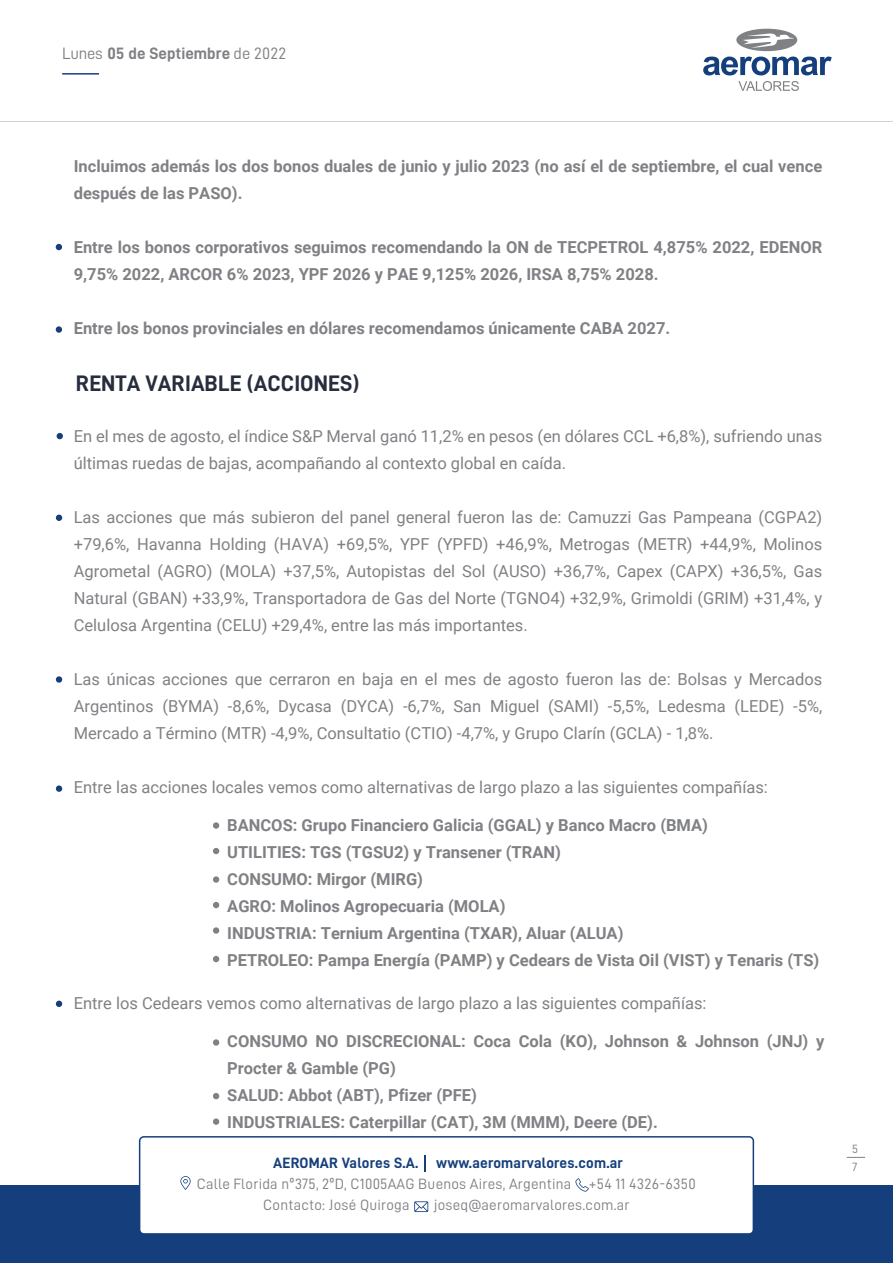
<style>
.page{position:relative;width:893px;height:1263px;background:#fff}
.page>*{position:absolute;margin:0;border:0;box-sizing:border-box;transform-origin:0 0}
.t1{font:22.5px "D DIN Bold";color:#262e3d}
.t2{font:16.5px/27px "Roboto";color:#808185;text-align:justify}
.t3{font:700 16.5px/27px "Roboto";color:#808185}
.t4{font:16.5px "D DIN Bold";color:#808185}
.t5{font:15px/21px "D DIN";letter-spacing:.015em;color:#808185}
.t6{font:15px "D DIN Bold";letter-spacing:.015em;color:#153f7c}
.t7{font:12px "D DIN";color:#808185}
.s1{font-family:"D DIN"}
</style>
<div class="page">
<div style="left:213px;top:1118px;width:6px;height:7px;background:#808185;border-radius:50%"></div>
<svg style="left:213px;top:1093px;width:6px;height:6px"></svg>
<div style="left:213px;top:1039px;width:6px;height:7px;background:#808185;border-radius:50%"></div>
<div style="left:213px;top:927px;width:6px;height:7px;background:#808185;border-radius:50%"></div>
<svg style="left:213px;top:956px;width:6px;height:6px"></svg>
<svg style="left:213px;top:902px;width:6px;height:6px"></svg>
<svg style="left:213px;top:848px;width:6px;height:6px"></svg>
<div style="left:213px;top:876px;width:6px;height:7px;background:#808185;border-radius:50%"></div>
<div style="left:213px;top:822px;width:6px;height:7px;background:#808185;border-radius:50%"></div>
<svg style="left:57px;top:433px;width:6px;height:6px"></svg>
<svg style="left:56px;top:515px;width:6px;height:6px"></svg>
<div style="left:56px;top:676px;width:6px;height:7px;background:#153f7c;border-radius:50%"></div>
<div style="left:56px;top:785px;width:6px;height:7px;background:#153f7c;border-radius:50%"></div>
<svg style="left:56px;top:1001px;width:6px;height:6px"></svg>
<svg style="left:56px;top:244px;width:6px;height:6px"></svg>
<div style="left:56px;top:326px;width:6px;height:7px;background:#153f7c;border-radius:50%"></div>
<hr style="left:62px;top:73px;width:37px;height:2px;background:#153f7c">
<svg style="left:847px;top:1157px;width:18px;height:1px"></svg>
<hr style="left:0;top:121px;width:893px;height:1px;background:#808185">
<svg style="left:703px;top:57px;width:129px;height:18px"></svg>
<svg style="left:738px;top:81px;width:61px;height:10px"></svg>
<div style="left:736px;top:29px;width:61px;height:22px;background:#808185;border-radius:50%"></div>
<svg style="left:743px;top:33px;width:51px;height:15px"></svg>
<div style="left:0;top:1185px;width:893px;height:78px;background:#153f7c"></div>
<div style="left:140px;top:1137px;width:613px;height:97px;background:#fff;border-radius:4px"></div>
<div style="left:139px;top:1136px;width:615px;height:99px;border:2px solid #153f7c;border-radius:4px"></div>
<svg style="left:425px;top:1155px;width:1px;height:17px"></svg>
<svg style="left:414px;top:1201px;width:14px;height:11px"></svg>
<svg style="left:575px;top:1178px;width:14px;height:13px"></svg>
<svg style="left:180px;top:1176px;width:11px;height:14px"></svg>
<p class="t4" style="left:62px;top:45px;width:225px"><span class="s1">Lunes</span> 05 de Septiembre <span class="s1">de 2022</span></p>
<p class="t3" style="left:74px;top:152px;width:750px">Incluimos además los dos bonos duales de junio y julio 2023 (no así el de septiembre, el cual vence después de las PASO).</p>
<p class="t3" style="left:74px;top:233px;width:750px">Entre los bonos corporativos seguimos recomendando la ON de TECPETROL 4,875% 2022, EDENOR<br>9,75% 2022, ARCOR 6% 2023, YPF 2026 y PAE 9,125% 2026, IRSA 8,75% 2028.</p>
<p class="t3" style="left:74px;top:314px;width:598px">Entre los bonos provinciales en dólares recomendamos únicamente CABA 2027.</p>
<h1 class="t1" style="left:76px;top:371px;width:285px">RENTA VARIABLE (ACCIONES)</h1>
<p class="t2" style="left:74px;top:422px;width:750px">En el mes de agosto, el índice S&amp;P Merval ganó 11,2% en pesos (en dólares CCL +6,8%), sufriendo unas últimas ruedas de bajas, acompañando al contexto global en caída.</p>
<p class="t2" style="left:74px;top:503px;width:750px">Las acciones que más subieron del panel general fueron las de: Camuzzi Gas Pampeana (CGPA2) +79,6%, Havanna Holding (HAVA) +69,5%, YPF (YPFD) +46,9%, Metrogas (METR) +44,9%, Molinos Agrometal (AGRO) (MOLA) +37,5%, Autopistas del Sol (AUSO) +36,7%, Capex (CAPX) +36,5%, Gas Natural (GBAN) +33,9%, Transportadora de Gas del Norte (TGNO4) +32,9%, Grimoldi (GRIM) +31,4%, y Celulosa Argentina (CELU) +29,4%, entre las más importantes.</p>
<p class="t2" style="left:74px;top:665px;width:750px">Las únicas acciones que cerraron en baja en el mes de agosto fueron las de: Bolsas y Mercados Argentinos (BYMA) -8,6%, Dycasa (DYCA) -6,7%, San Miguel (SAMI) -5,5%, Ledesma (LEDE) -5%, Mercado a Término (MTR) -4,9%, Consultatio (CTIO) -4,7%, y Grupo Clarín (GCLA) - 1,8%.</p>
<p class="t2" style="left:74px;top:773px;width:696px">Entre las acciones locales vemos como alternativas de largo plazo a las siguientes compañías:</p>
<p class="t3" style="left:227px;top:811px;width:594px">BANCOS: Grupo Financiero Galicia (GGAL) y Banco Macro (BMA)<br>UTILITIES: TGS (TGSU2) y Transener (TRAN)<br>CONSUMO: Mirgor (MIRG)<br>AGRO: Molinos Agropecuaria (MOLA)<br>INDUSTRIA: Ternium Argentina (TXAR), Aluar (ALUA)<br>PETROLEO: Pampa Energía (PAMP) y Cedears de Vista Oil (VIST) y Tenaris (TS)</p>
<p class="t2" style="left:74px;top:989px;width:634px">Entre los Cedears vemos como alternativas de largo plazo a las siguientes compañías:</p>
<p class="t3" style="left:227px;top:1027px;width:599px">CONSUMO NO DISCRECIONAL: Coca Cola (KO), Johnson &amp; Johnson (JNJ) y Procter &amp; Gamble (PG)<br>SALUD: Abbot (ABT), Pfizer (PFE)<br>INDUSTRIALES: Caterpillar (CAT), 3M (MMM), Deere (DE).</p>
<p class="t7" style="left:852px;top:1142px;width:7px">5</p>
<p class="t6" style="left:273px;top:1154px;width:351px">AEROMAR Valores S.A. www.aeromarvalores.com.ar</p>
<p class="t7" style="left:852px;top:1160px;width:7px">7</p>
<p class="t5" style="left:263px;top:1173px;width:434px;text-indent:-66px">Calle Florida nº375, 2ºD, C1005AAG Buenos Aires, Argentina +54 11 4326-6350<br>Contacto: José Quiroga</p>
<p class="t5" style="left:434px;top:1194px;width:197px">joseq@aeromarvalores.com.ar</p>
</div>
